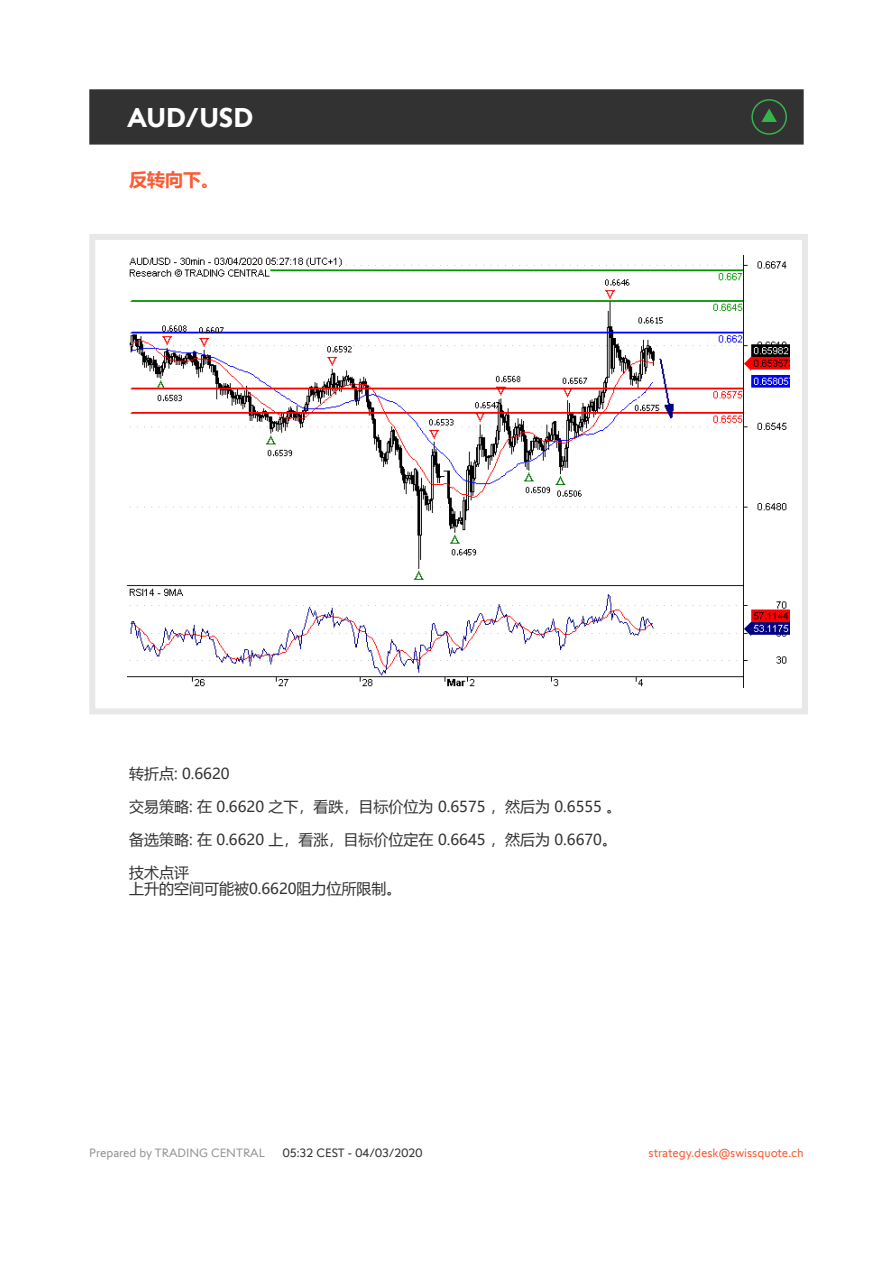
<style>
.page{position:relative;width:893px;height:1263px;background:#fff}
.page>*{position:absolute;margin:0;border:0;box-sizing:border-box;transform-origin:0 0}
.t1{font:700 27px "Swissquote CT";color:#fff}
.t2{font:700 18px "Microsoft Ya Hei UI";color:#fa5b35}
.t3{font:15px/16.5px "Microsoft Ya Hei UI";color:#323232}
.t4{font:12px "Swissquote CT";color:#fa5b35}
.t5{font:12px "Swissquote CT";color:#939598}
.t6{font:12px "Swissquote CT";color:#323232}
</style>
<div class="page">
<div style="left:89px;top:234px;width:719px;height:480px;border:6px solid #e9e8e7"></div>
<div style="left:89px;top:89px;width:715px;height:56px;background:#323232;border:2px solid #323232"></div>
<img style="left:128px;top:255px;width:661px;height:432px">
<svg style="left:751px;top:99px;width:36px;height:36px"></svg>
<h1 class="t1" style="left:128px;top:101px;width:127px">AUD/USD</h1>
<p class="t2" style="left:129px;top:167px;width:91px">反转向下。</p>
<p class="t3" style="left:129px;top:765px;width:102px">转折点: 0.6620</p>
<p class="t3" style="left:129px;top:798px;width:494px">交易策略: 在 0.6620 之下，看跌，目标价位为 0.6575 ，然后为 0.6555 。</p>
<p class="t3" style="left:129px;top:831px;width:489px">备选策略: 在 0.6620 上，看涨，目标价位定在 0.6645 ，然后为 0.6670。</p>
<p class="t3" style="left:129px;top:864px;width:274px">技术点评<br>上升的空间可能被0.6620阻力位所限制。</p>
<p class="t5" style="left:89px;top:1145px;width:177px">Prepared by TRADING CENTRAL</p>
<p class="t6" style="left:283px;top:1145px;width:141px">05:32 CEST - 04/03/2020</p>
<p class="t4" style="left:649px;top:1145px;width:157px">strategy.desk@swissquote.ch</p>
</div>
